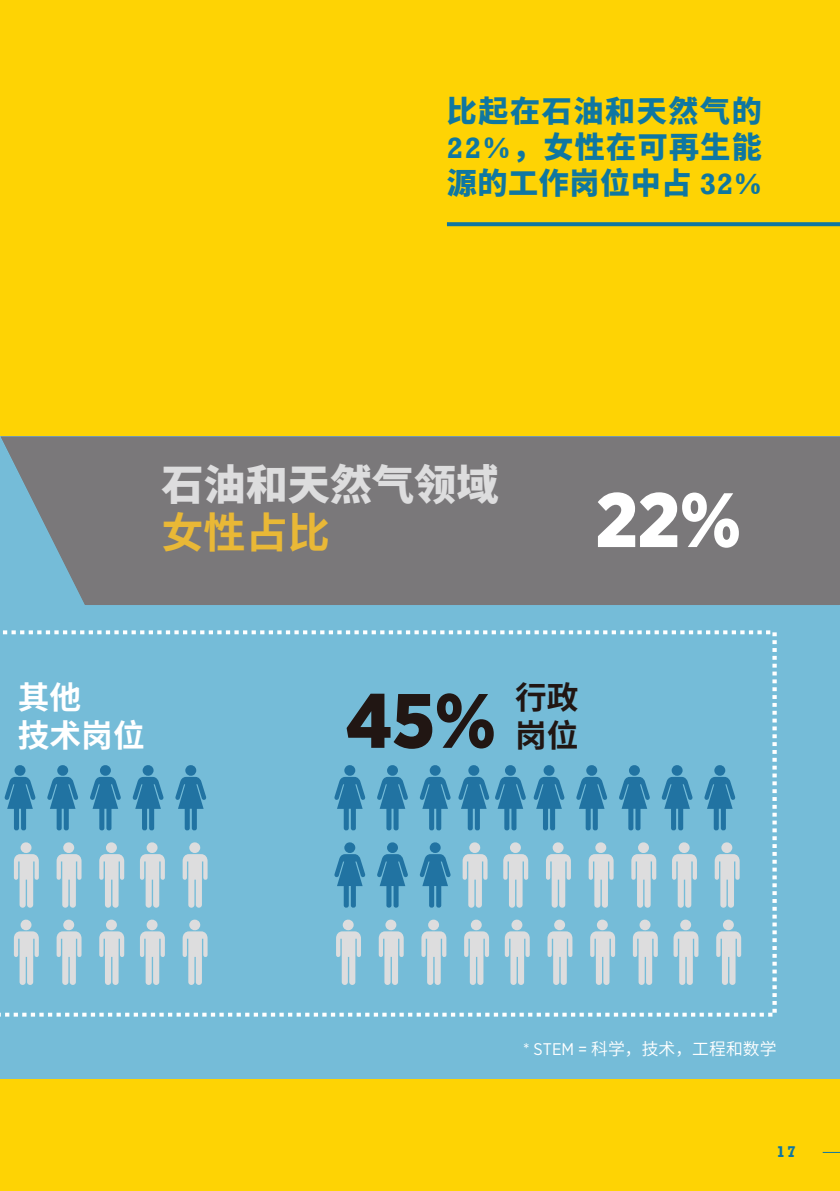
<style>
.page{position:relative;width:840px;height:1191px;background:#fff}
.page>*{position:absolute;margin:0;border:0;box-sizing:border-box;transform-origin:0 0}
.t1{font:900 76.8px "Gotham Narrow";color:#211613}
.t2{font:900 76.8px "Gotham Narrow";color:#fff}
.t3{font:900 42px "Noto Sans CJ Ksc";color:#ddddde}
.t4{font:700 42px "Noto Sans CJ Ksc";color:#e9b836}
.t5{font:700 31.6px/38px "Noto Sans CJ Ksc";color:#fff}
.t6{font:700 31.6px/38px "Noto Sans CJ Ksc";color:#211613}
.t7{font:900 30px/36px "Noto Sans CJ Ksc";letter-spacing:.045em;color:#0f77a1;text-align:justify}
.t8{font:600 16.8px "Noto Sans CJ Ksc";color:#fff}
.t9{font:700 16px "Rockwell";color:#0f77a1}
.s1{font-family:"Rockwell";font-weight:700}
.s2{font-family:"Gotham Narrow";font-weight:400}
</style>
<div class="page">
<div style="left:0;top:0;width:839px;height:1191px;background:#fed304"></div>
<svg style="left:822px;top:1152px;width:17px;height:1px"></svg>
<div style="left:0;top:437px;width:839px;height:642px;background:#75bcd8"></div>
<svg style="left:446px;top:222px;width:393px;height:4px;background:#1b7b98"></svg>
<svg style="left:0;top:630px;width:776px;height:386px"></svg>
<div style="left:1px;top:437px;width:838px;height:168px;background:#7a787a"></div>
<svg style="left:4px;top:763px;width:32px;height:68px"></svg>
<svg style="left:46px;top:763px;width:33px;height:68px"></svg>
<svg style="left:89px;top:763px;width:32px;height:68px"></svg>
<svg style="left:132px;top:763px;width:32px;height:68px"></svg>
<svg style="left:174px;top:763px;width:33px;height:68px"></svg>
<svg style="left:14px;top:841px;width:25px;height:66px"></svg>
<svg style="left:57px;top:841px;width:24px;height:66px"></svg>
<svg style="left:99px;top:841px;width:25px;height:66px"></svg>
<svg style="left:140px;top:841px;width:25px;height:66px"></svg>
<svg style="left:182px;top:841px;width:25px;height:66px"></svg>
<svg style="left:14px;top:918px;width:25px;height:67px"></svg>
<svg style="left:57px;top:918px;width:24px;height:67px"></svg>
<svg style="left:99px;top:918px;width:25px;height:67px"></svg>
<svg style="left:140px;top:918px;width:25px;height:67px"></svg>
<svg style="left:182px;top:918px;width:25px;height:67px"></svg>
<svg style="left:336px;top:918px;width:25px;height:67px"></svg>
<svg style="left:378px;top:918px;width:25px;height:67px"></svg>
<svg style="left:421px;top:918px;width:25px;height:67px"></svg>
<svg style="left:464px;top:918px;width:25px;height:67px"></svg>
<svg style="left:504px;top:918px;width:25px;height:67px"></svg>
<svg style="left:547px;top:918px;width:25px;height:67px"></svg>
<svg style="left:590px;top:918px;width:24px;height:67px"></svg>
<svg style="left:632px;top:918px;width:25px;height:67px"></svg>
<svg style="left:673px;top:918px;width:25px;height:67px"></svg>
<svg style="left:715px;top:918px;width:25px;height:67px"></svg>
<svg style="left:462px;top:841px;width:25px;height:66px"></svg>
<svg style="left:503px;top:841px;width:25px;height:66px"></svg>
<svg style="left:545px;top:841px;width:25px;height:66px"></svg>
<svg style="left:588px;top:841px;width:25px;height:66px"></svg>
<svg style="left:631px;top:841px;width:25px;height:66px"></svg>
<svg style="left:671px;top:841px;width:25px;height:66px"></svg>
<svg style="left:714px;top:841px;width:25px;height:66px"></svg>
<svg style="left:333px;top:841px;width:33px;height:67px"></svg>
<svg style="left:376px;top:841px;width:32px;height:67px"></svg>
<svg style="left:419px;top:841px;width:32px;height:67px"></svg>
<svg style="left:333px;top:763px;width:33px;height:68px"></svg>
<svg style="left:376px;top:763px;width:32px;height:68px"></svg>
<svg style="left:419px;top:763px;width:32px;height:68px"></svg>
<svg style="left:457px;top:763px;width:69px;height:68px"></svg>
<svg style="left:532px;top:763px;width:33px;height:68px"></svg>
<svg style="left:575px;top:763px;width:32px;height:68px"></svg>
<svg style="left:618px;top:763px;width:32px;height:68px"></svg>
<svg style="left:660px;top:763px;width:33px;height:68px"></svg>
<svg style="left:703px;top:763px;width:32px;height:68px"></svg>
<p class="t7" style="left:446px;top:94px;width:316px">比起在石油和天然气的<span class="s1">22%</span>，女性在可再生能源的工作岗位中占 <span class="s1">32%</span></p>
<h2 class="t3" style="left:161px;top:461px;width:338px">石油和天然气领域</h2>
<h2 class="t4" style="left:161px;top:508px;width:170px">女性占比</h2>
<h1 class="t2" style="left:595px;top:469px;width:147px">22%</h1>
<p class="t5" style="left:18px;top:679px;width:128px">其他<br>技术岗位</p>
<h1 class="t1" style="left:345px;top:670px;width:152px">45%</h1>
<p class="t6" style="left:514px;top:679px;width:65px">行政岗位</p>
<p class="t8" style="left:523px;top:1039px;width:255px"><span class="s2">* STEM =</span> 科学，技术，工程和数学</p>
<p class="t9" style="left:776px;top:1141px;width:21px">17</p>
</div>
